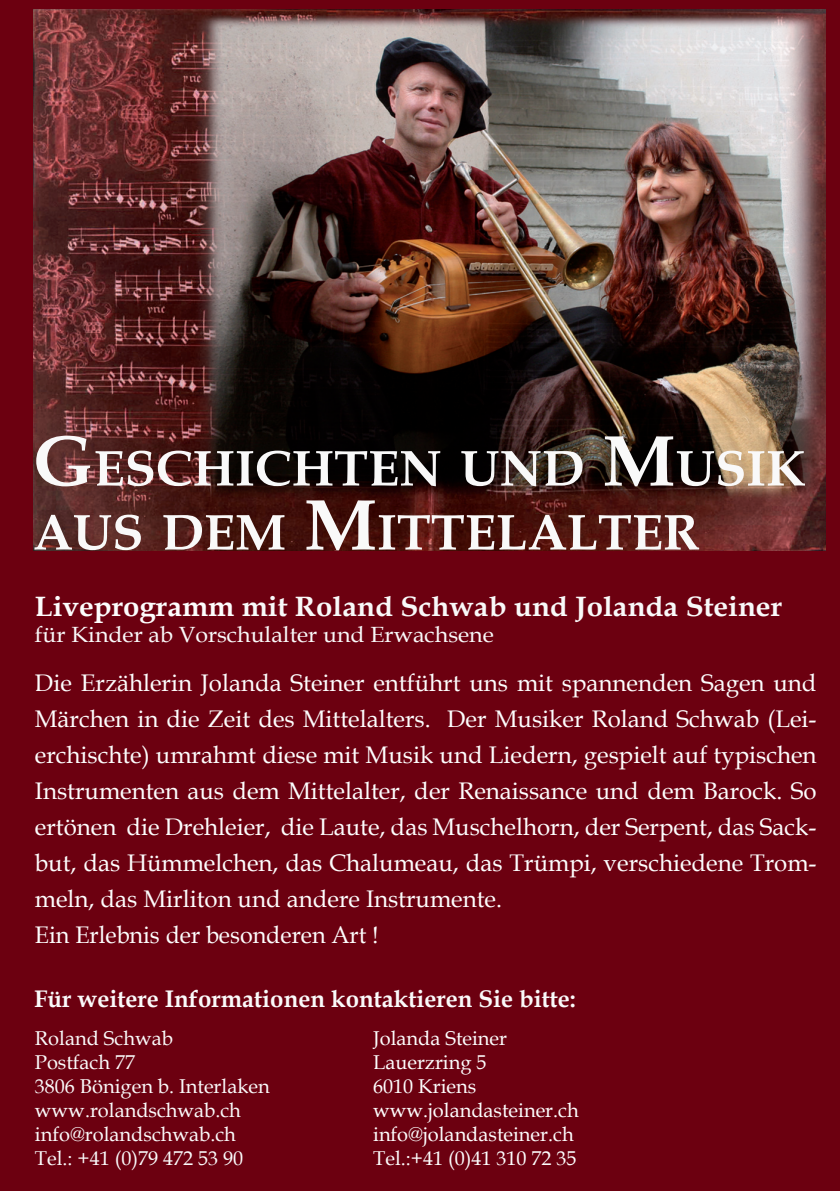
<style>
.page{position:relative;width:840px;height:1191px;background:#fff}
.page>*{position:absolute;margin:0;border:0;box-sizing:border-box;transform-origin:0 0}
.t1{font:700 50.4px/64px "Book Antiqua";color:#f9f9f9}
.t2{font:700 28px "Book Antiqua";color:#f9f9f9;scale:1.05 1}
.t3{font:24px/36px "Book Antiqua";color:#fdfdfd;text-align:justify}
.t4{font:700 24px "Book Antiqua";color:#fafafa}
.t5{font:22px "Book Antiqua";color:#f9f9f9;scale:1.05 1}
.t6{font:20px "Book Antiqua";color:#fafafa}
.t7{font:20px "Book Antiqua";color:#fdfdfd}
.s1{font-size:72px}
.s2{color:#fdfdfd}
</style>
<div class="page">
<div style="left:0;top:0;width:839px;height:1191px;background:#6c0010"></div>
<img style="left:33px;top:9px;width:791px;height:542px">
<p class="t1" style="left:33px;top:436px;width:773px"><span class="s1">G</span>ESCHICHTEN UND <span class="s1">M</span>USIK<br>AUS DEM <span class="s1">M</span>ITTELALTER</p>
<p class="t2" style="left:35px;top:587px;width:712px"><span class="s2">Liveprogramm</span> mit Roland Schwab und Jolanda Steiner</p>
<p class="t5" style="left:35px;top:619px;width:438px">für Kinder ab Vorschulalter und Erwachsene</p>
<p class="t3" style="left:35px;top:664px;width:782px">Die Erzählerin Jolanda Steiner entführt uns mit spannenden Sagen und Märchen in die Zeit des Mittelalters. Der Musiker Roland Schwab (Lei&shy;erchischte) umrahmt diese mit Musik und Liedern, gespielt auf typischen Instrumenten aus dem Mittelalter, der Renaissance und dem Barock. So ertönen die Drehleier, die Laute, das Muschelhorn, der Serpent, das Sack&shy;but, das Hümmelchen, das Chalumeau, das Trümpi, verschiedene Trom&shy;meln, das Mirliton und andere Instrumente.</p>
<p class="t3" style="left:35px;top:916px;width:345px">Ein Erlebnis der besonderen Art !</p>
<p class="t4" style="left:34px;top:982px;width:543px">Für weitere Informationen kontaktieren Sie bitte:</p>
<p class="t6" style="left:35px;top:1024px;width:139px">Roland Schwab</p>
<p class="t6" style="left:35px;top:1048px;width:102px">Postfach 77</p>
<p class="t6" style="left:35px;top:1072px;width:236px">3806 Bönigen b. Interlaken</p>
<p class="t6" style="left:35px;top:1096px;width:207px">www.rolandschwab.ch</p>
<p class="t6" style="left:35px;top:1120px;width:202px">info@rolandschwab.ch</p>
<p class="t6" style="left:35px;top:1144px;width:210px">Tel.: +41 (0)79 472 53 90</p>
<p class="t7" style="left:373px;top:1024px;width:135px">Jolanda Steiner</p>
<p class="t7" style="left:373px;top:1048px;width:115px">Lauerzring 5</p>
<p class="t7" style="left:373px;top:1072px;width:104px">6010 Kriens</p>
<p class="t7" style="left:373px;top:1096px;width:207px">www.jolandasteiner.ch</p>
<p class="t7" style="left:373px;top:1120px;width:202px">info@jolandasteiner.ch</p>
<p class="t7" style="left:373px;top:1144px;width:205px">Tel.:+41 (0)41 310 72 35</p>
</div>
